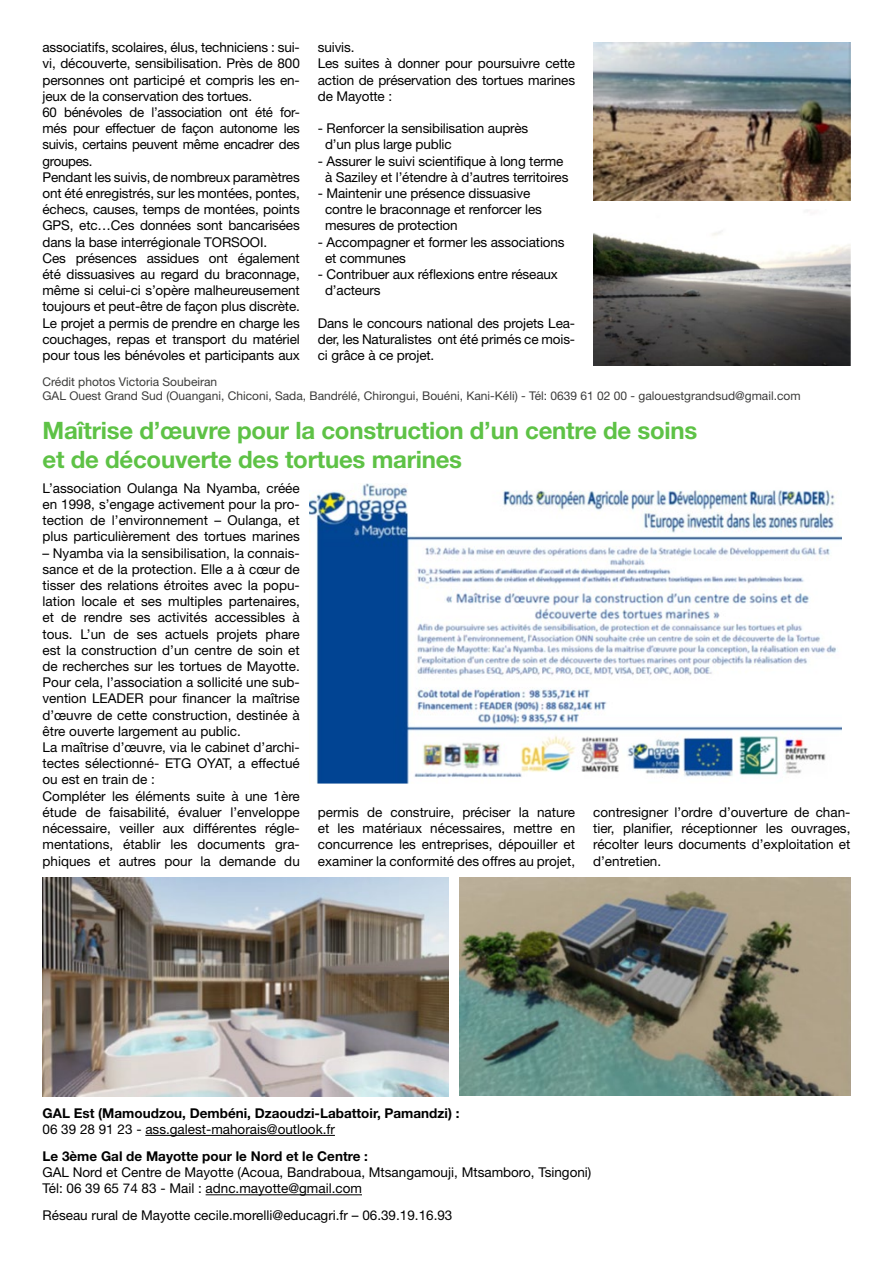
<style>
.page{position:relative;width:893px;height:1263px;background:#fff}
.page>*{position:absolute;margin:0;border:0;box-sizing:border-box;transform-origin:0 0}
.t1{font:700 24px/28.8px "Helvetica Neue LT Std";letter-spacing:-.01em;color:#5ec246}
.t2{font:13.5px/16.2px "Helvetica Neue LT Std";letter-spacing:-.01em;color:#000}
.t3{font:700 13.5px "Helvetica Neue LT Std";color:#000}
.t4{font:12px/14.4px "Helvetica Neue LT Std";color:#3c3c3b}
</style>
<div class="page">
<img style="left:594px;top:43px;width:256px;height:158px">
<img style="left:593px;top:210px;width:257px;height:156px">
<img style="left:310px;top:484px;width:532px;height:299px">
<img style="left:43px;top:877px;width:406px;height:219px">
<img style="left:460px;top:877px;width:390px;height:219px">
<hr style="left:145px;top:1135px;width:190px;height:1px;background:#000">
<hr style="left:206px;top:1194px;width:156px;height:1px;background:#000">
<p class="t2" style="left:43px;top:39px;width:259px">associatifs, scolaires, élus, techniciens : sui&shy;vi, découverte, sensibilisation. Près de 800 personnes ont participé et compris les en&shy;jeux de la conservation des tortues.<br>60 bénévoles de l’association ont été for&shy;més pour effectuer de façon autonome les suivis, certains peuvent même encadrer des groupes.<br>Pendant les suivis, de nombreux paramètres ont été enregistrés, sur les montées, pontes, échecs, causes, temps de montées, points GPS, etc…Ces données sont bancarisées dans la base interrégionale TORSOOI.<br>Ces présences assidues ont également été dissuasives au regard du braconnage, même si celui-ci s’opère malheureusement toujours et peut-être de façon plus discrète.<br>Le projet a permis de prendre en charge les couchages, repas et transport du matériel pour tous les bénévoles et participants aux</p>
<p class="t2" style="left:318px;top:39px;width:259px">suivis.<br>Les suites à donner pour poursuivre cette action de préservation des tortues marines de Mayotte :</p>
<p class="t2" style="left:325px;top:120px;width:205px;text-indent:-7px">- Renforcer la sensibilisation auprès d’un plus large public</p>
<p class="t2" style="left:318px;top:152px;width:252px;text-align:center">- Assurer le suivi scientifique à long terme à Saziley et l’étendre à d’autres territoires</p>
<p class="t2" style="left:325px;top:185px;width:218px;text-indent:-7px">- Maintenir une présence dissuasive contre le braconnage et renforcer les mesures de protection</p>
<p class="t2" style="left:325px;top:233px;width:241px;text-indent:-7px">- Accompagner et former les associations et communes</p>
<p class="t2" style="left:325px;top:266px;width:234px;text-indent:-7px">- Contribuer aux réflexions entre réseaux d’acteurs</p>
<p class="t2" style="left:318px;top:314px;width:259px;text-align:justify">Dans le concours national des projets Lea&shy;der, les Naturalistes ont été primés ce mois&shy;ci grâce à ce projet.</p>
<p class="t4" style="left:43px;top:374px;width:760px">Crédit photos Victoria Soubeiran<br>GAL Ouest Grand Sud (Ouangani, Chiconi, Sada, Bandrélé, Chirongui, Bouéni, Kani-Kéli) - Tél: 0639 61 02 00 - galouestgrandsud@gmail.com</p>
<h1 class="t1" style="left:43px;top:415px;width:656px">Maîtrise d’œuvre pour la construction d’un centre de soins et de découverte des tortues marines</h1>
<p class="t2" style="left:43px;top:480px;width:259px;text-align:justify">L’association Oulanga Na Nyamba, créée en 1998, s’engage activement pour la pro&shy;tection de l’environnement – Oulanga, et plus particulièrement des tortues marines</p>
<p class="t2" style="left:43px;top:545px;width:259px">– Nyamba via la sensibilisation, la connais&shy;sance et de la protection. Elle a à cœur de tisser des relations étroites avec la popu&shy;lation locale et ses multiples partenaires, et de rendre ses activités accessibles à tous. L’un de ses actuels projets phare est la construction d’un centre de soin et de recherches sur les tortues de Mayotte.<br>Pour cela, l’association a sollicité une sub&shy;vention LEADER pour financer la maîtrise d’œuvre de cette construction, destinée à être ouverte largement au public.<br>La maîtrise d’œuvre, via le cabinet d’archi&shy;tectes sélectionné- ETG OYAT, a effectué ou est en train de :<br>Compléter les éléments suite à une 1ère étude de faisabilité, évaluer l’enveloppe nécessaire, veiller aux différentes régle&shy;mentations, établir les documents gra&shy;phiques et autres pour la demande du</p>
<p class="t2" style="left:318px;top:804px;width:259px;text-align:justify">permis de construire, préciser la nature et les matériaux nécessaires, mettre en concurrence les entreprises, dépouiller et examiner la conformité des offres au projet,</p>
<p class="t2" style="left:593px;top:804px;width:259px;text-align:justify">contresigner l’ordre d’ouverture de chan&shy;tier, planifier, réceptionner les ouvrages, récolter leurs documents d’exploitation et d’entretien.</p>
<p class="t3" style="left:43px;top:1105px;width:418px">GAL Est (Mamoudzou, Dembéni, Dzaoudzi-Labattoir, Pamandzi) :</p>
<p class="t2" style="left:43px;top:1121px;width:294px">06 39 28 91 23 - ass.galest-mahorais@outlook.fr</p>
<p class="t3" style="left:43px;top:1148px;width:327px">Le 3ème Gal de Mayotte pour le Nord et le Centre :</p>
<p class="t2" style="left:43px;top:1164px;width:550px">GAL Nord et Centre de Mayotte (Acoua, Bandraboua, Mtsangamouji, Mtsamboro, Tsingoni)<br>Tél: 06 39 65 74 83 - Mail : adnc.mayotte@gmail.com</p>
<p class="t2" style="left:43px;top:1207px;width:411px">Réseau rural de Mayotte cecile.morelli@educagri.fr – 06.39.19.16.93</p>
</div>
